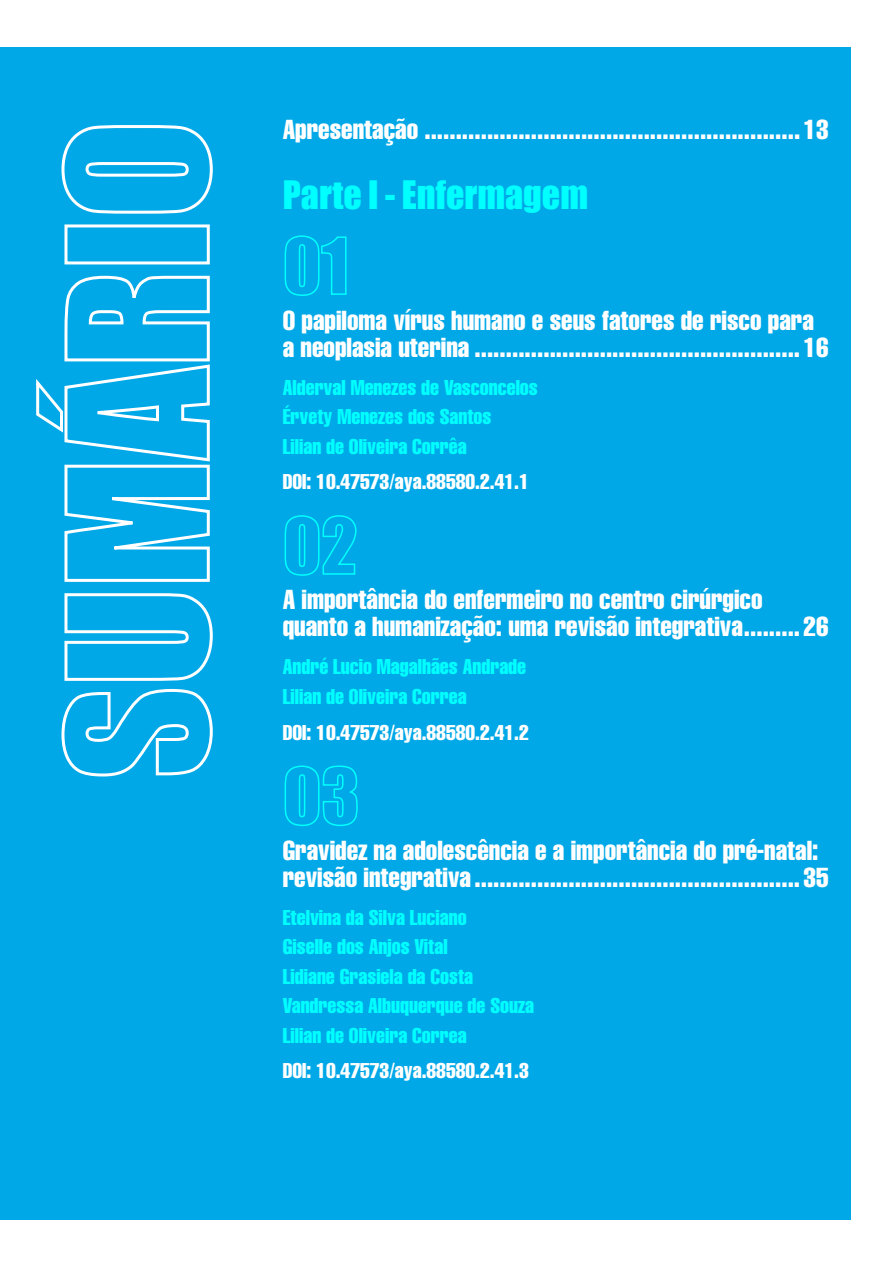
<style>
.page{position:relative;width:893px;height:1263px;background:#fff}
.page>*{position:absolute;margin:0;border:0;box-sizing:border-box;transform-origin:0 0}
.t1{font:36px "Impact";color:#0ff}
.t2{font:extra-condensed 27px/27px "Helvetica";color:#fff}
.t3{font:extra-condensed 21px/29.5px "Helvetica";color:#0ff}
.t4{font:extra-condensed 21px "Helvetica";color:#fff}
</style>
<div class="page">
<div style="left:0;top:47px;width:850px;height:1172px;background:#00a8e7"></div>
<svg style="left:284px;top:235px;width:63px;height:61px"></svg>
<svg style="left:284px;top:515px;width:73px;height:61px"></svg>
<svg style="left:284px;top:765px;width:74px;height:62px"></svg>
<svg style="left:61px;top:593px;width:152px;height:184px"></svg>
<svg style="left:36px;top:275px;width:174px;height:307px"></svg>
<div style="left:64px;top:224px;width:146px;height:40px;border:3px solid #fff"></div>
<svg style="left:61px;top:125px;width:152px;height:89px"></svg>
<p class="t2" style="left:283px;top:116px;width:547px">Apresentação ............................................................ 13</p>
<h1 class="t1" style="left:283px;top:167px;width:307px">Parte I - Enfermagem</h1>
<p class="t2" style="left:283px;top:306px;width:547px">O papiloma vírus humano e seus fatores de risco para a neoplasia uterina .................................................... 16</p>
<p class="t3" style="left:283px;top:372px;width:257px">Alderval Menezes de Vasconcelos<br>Érvety Menezes dos Santos<br>Lilian de Oliveira Corrêa</p>
<p class="t4" style="left:283px;top:468px;width:248px">DOI: 10.47573/aya.88580.2.41.1</p>
<p class="t2" style="left:283px;top:586px;width:547px">A importância do enfermeiro no centro cirúrgico quanto a humanização: uma revisão integrativa......... 26</p>
<p class="t3" style="left:283px;top:652px;width:245px">André Lucio Magalhães Andrade<br>Lilian de Oliveira Correa</p>
<p class="t4" style="left:283px;top:719px;width:248px">DOI: 10.47573/aya.88580.2.41.2</p>
<p class="t2" style="left:283px;top:836px;width:547px">Gravidez na adolescência e a importância do pré-natal: revisão integrativa .................................................... 35</p>
<p class="t3" style="left:283px;top:902px;width:253px">Etelvina da Silva Luciano<br>Giselle dos Anjos Vital<br>Lidiane Grasiela da Costa<br>Vandressa Albuquerque de Souza<br>Lilian de Oliveira Correa</p>
<p class="t4" style="left:283px;top:1057px;width:248px">DOI: 10.47573/aya.88580.2.41.3</p>
</div>
